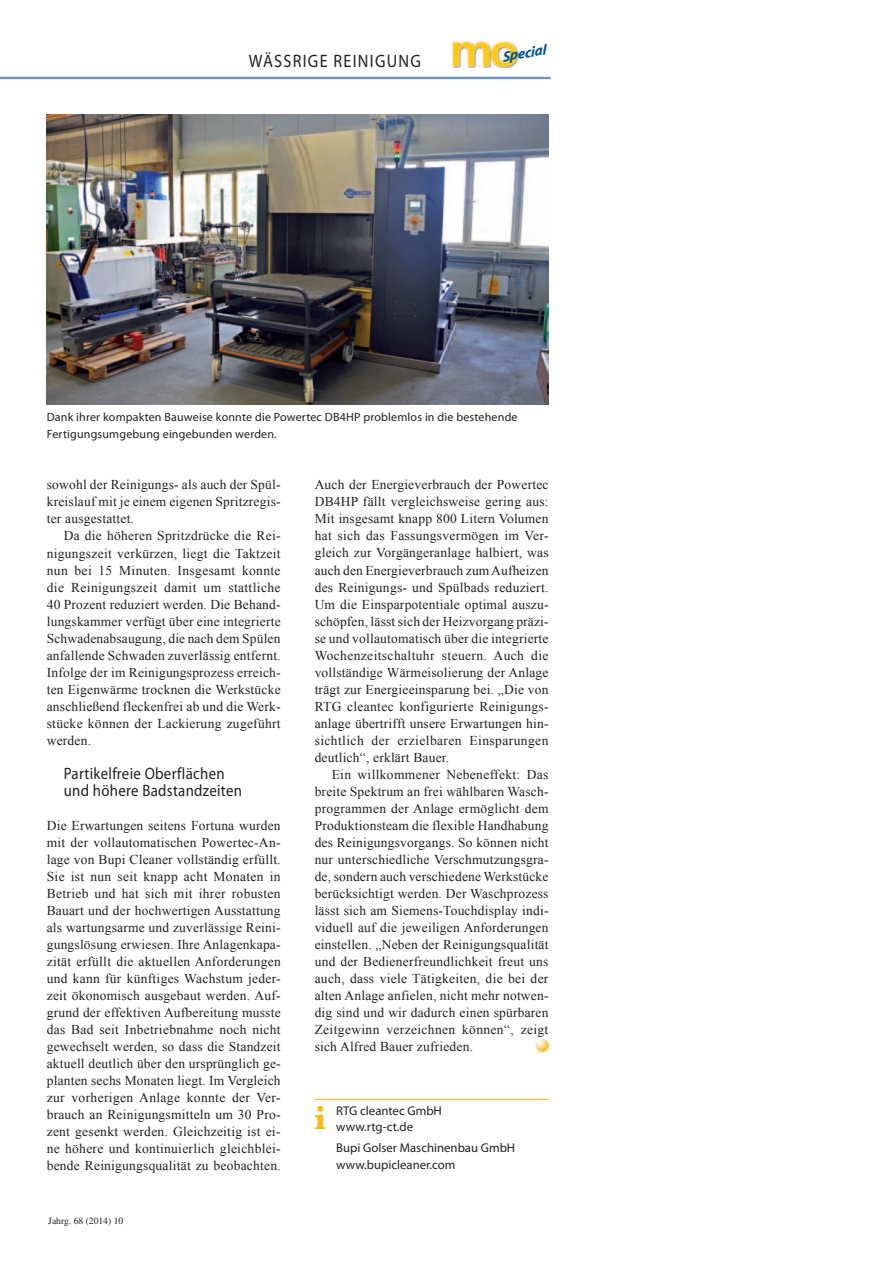
<style>
.page{position:relative;width:893px;height:1263px;background:#fff}
.page>*{position:absolute;margin:0;border:0;box-sizing:border-box;transform-origin:0 0}
.t1{font:700 34.65px "Baskerville";color:#fcb814}
.t2{font:18px "Myriad Pro";letter-spacing:.08em;color:#231f20;scale:.9 1}
.t3{font:16.5px/17.1px "Myriad Pro";letter-spacing:.02em;color:#231f20;scale:.9 1}
.t4{font:italic 700 14.55px "Myriad";color:#00548e}
.t5{font:13.5px/17px "Times New Roman";letter-spacing:.015em;color:#231f20;text-align:justify}
.t6{font:12.75px/16.5px "Myriad Pro";color:#231f20}
.t7{font:12px/17.1px "Myriad Pro";letter-spacing:.015em;color:#231f20}
.t8{font:9.6px "Times";color:#231f20}
</style>
<div class="page">
<img style="left:452px;top:40px;width:66px;height:28px">
<hr style="left:0;top:77px;width:551px;height:2px;background:#6d93be">
<hr style="left:314px;top:1099px;width:235px;height:1px;background:#fcb814">
<img style="left:536px;top:1038px;width:14px;height:14px">
<img style="left:47px;top:115px;width:502px;height:289px">
<h2 class="t2" style="left:249px;top:49px;width:59px">Wässrige</h2>
<h2 class="t2" style="left:333px;top:49px;width:97px">reinigung</h2>
<p class="t4" style="left:501px;top:50px;width:46px;rotate:-10deg">Special</p>
<p class="t7" style="left:47px;top:408px;width:472px">Dank ihrer kompakten Bauweise konnte die Powertec DB4HP problemlos in die bestehende<br>Fertigungsumgebung eingebunden werden.</p>
<p class="t5" style="left:47px;top:476px;width:235px">sowohl der Reinigungs- als auch der Spül&shy;kreislauf mit je einem eigenen Spritzregis&shy;ter ausgestattet.</p>
<p class="t5" style="left:47px;top:527px;width:235px;text-indent:17px">Da die höheren Spritzdrücke die Rei&shy;nigungszeit verkürzen, liegt die Taktzeit nun bei 15 Minuten. Insgesamt konnte die Reinigungszeit damit um stattliche 40 Prozent reduziert werden. Die Behand&shy;lungskammer verfügt über eine integrierte Schwadenabsaugung, die nach dem Spülen anfallende Schwaden zuverlässig entfernt.<br>Infolge der im Reinigungsprozess erreich&shy;ten Eigenwärme trocknen die Werkstücke anschließend fleckenfrei ab und die Werk&shy;stücke können der Lackierung zugeführt werden.</p>
<p class="t3" style="left:64px;top:764px;width:200px">Partikelfreie Oberflächen und höhere Badstandzeiten</p>
<p class="t5" style="left:47px;top:817px;width:235px">Die Erwartungen seitens Fortuna wurden mit der vollautomatischen Powertec-An&shy;lage von Bupi Cleaner vollständig erfüllt.<br>Sie ist nun seit knapp acht Monaten in Betrieb und hat sich mit ihrer robusten Bauart und der hochwertigen Ausstattung als wartungsarme und zuverlässige Reini&shy;gungslösung erwiesen. Ihre Anlagenkapa&shy;zität erfüllt die aktuellen Anforderungen und kann für künftiges Wachstum jeder&shy;zeit ökonomisch ausgebaut werden. Auf&shy;grund der effektiven Aufbereitung musste das Bad seit Inbetriebnahme noch nicht gewechselt werden, so dass die Standzeit aktuell deutlich über den ursprünglich ge&shy;planten sechs Monaten liegt. Im Vergleich zur vorherigen Anlage konnte der Ver&shy;brauch an Reinigungsmitteln um 30 Pro&shy;zent gesenkt werden. Gleichzeitig ist ei&shy;ne höhere und kontinuierlich gleichblei&shy;bende Reinigungsqualität zu beobachten.</p>
<p class="t8" style="left:48px;top:1215px;width:77px">Jahrg. 68 (2014) 10</p>
<p class="t5" style="left:315px;top:476px;width:236px">Auch der Energieverbrauch der Powertec DB4HP fällt vergleichsweise gering aus:<br>Mit insgesamt knapp 800 Litern Volumen hat sich das Fassungsvermögen im Ver&shy;gleich zur Vorgängeranlage halbiert, was auch den Energieverbrauch zum Aufheizen des Reinigungs- und Spülbads reduziert.<br>Um die Einsparpotentiale optimal auszu&shy;schöpfen, lässt sich der Heizvorgang präzi&shy;se und vollautomatisch über die integrierte Wochenzeitschaltuhr steuern. Auch die vollständige Wärmeisolierung der Anlage trägt zur Energieeinsparung bei. „Die von RTG cleantec konfigurierte Reinigungs&shy;anlage übertrifft unsere Erwartungen hin&shy;sichtlich der erzielbaren Einsparungen deutlich“, erklärt Bauer.</p>
<p class="t5" style="left:315px;top:766px;width:235px;text-indent:17px">Ein willkommener Nebeneffekt: Das breite Spektrum an frei wählbaren Wasch&shy;programmen der Anlage ermöglicht dem Produktionsteam die flexible Handhabung des Reinigungsvorgangs. So können nicht nur unterschiedliche Verschmutzungsgra&shy;de, sondern auch verschiedene Werkstücke berücksichtigt werden. Der Waschprozess lässt sich am Siemens-Touchdisplay indi&shy;viduell auf die jeweiligen Anforderungen einstellen. „Neben der Reinigungsqualität und der Bedienerfreundlichkeit freut uns auch, dass viele Tätigkeiten, die bei der alten Anlage anfielen, nicht mehr notwen&shy;dig sind und wir dadurch einen spürbaren Zeitgewinn verzeichnen können“, zeigt sich Alfred Bauer zufrieden.</p>
<h1 class="t1" style="left:315px;top:1097px;width:13px">i</h1>
<p class="t6" style="left:336px;top:1102px;width:107px">RTG cleantec GmbH www.rtg-ct.de</p>
<p class="t6" style="left:336px;top:1139px;width:180px">Bupi Golser Maschinenbau GmbH www.bupicleaner.com</p>
</div>
